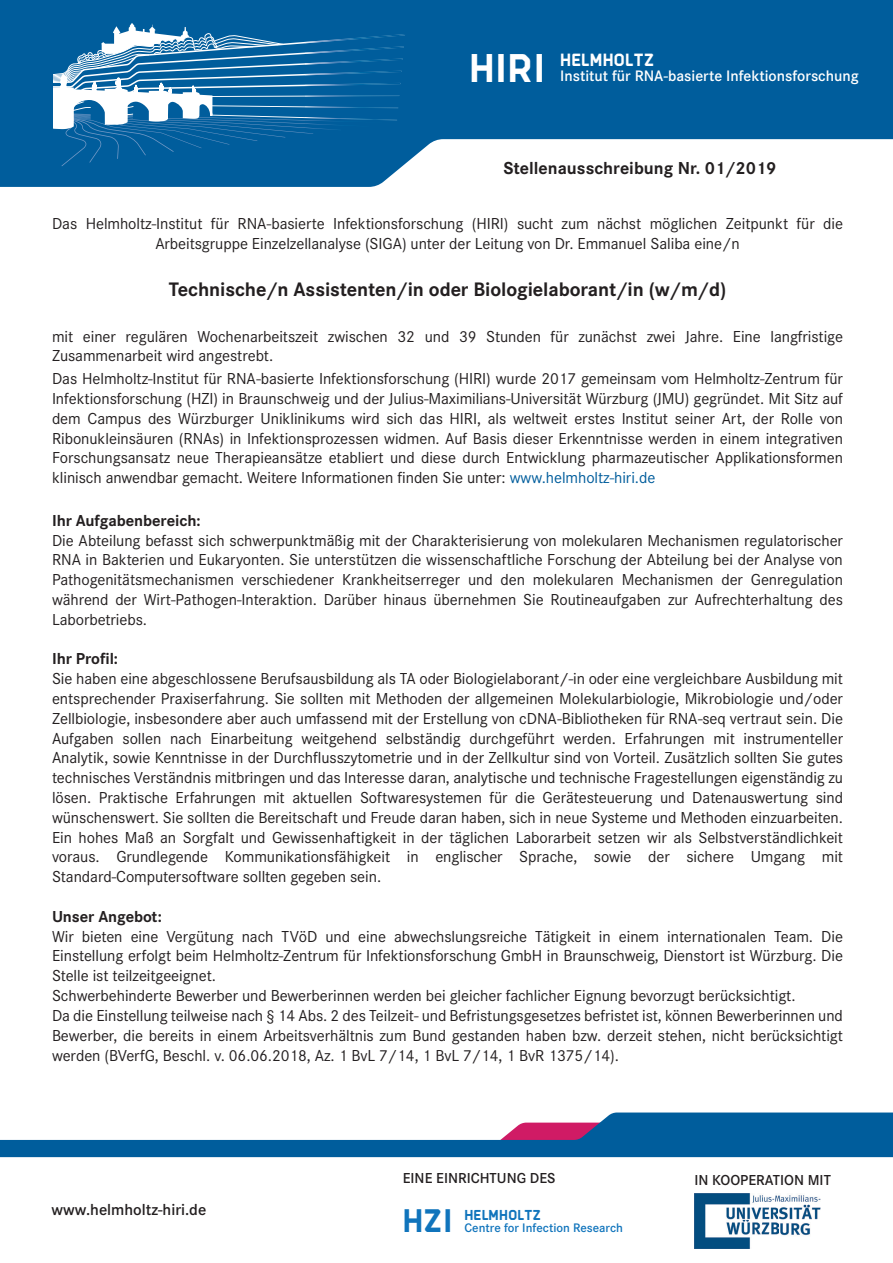
<style>
.page{position:relative;width:893px;height:1263px;background:#005d9c}
.page>*{position:absolute;margin:0;border:0;box-sizing:border-box;transform-origin:0 0}
.t1{font:700 39.45px "Hermann";color:#fff}
.t2{font:700 32.1px "Hermann";color:#1074bc}
.t3{font:700 20.25px "Corporate S";letter-spacing:-.005em;color:#231f20}
.t4{font:700 18px "Corporate S";color:#231f20}
.t5{font:700 17.4px "Hermann";color:#fff}
.t6{font:16.5px/19.8px "Corporate S";letter-spacing:-.005em;color:#231f20;text-align:justify}
.t7{font:700 16.5px "Corporate S";letter-spacing:-.005em;color:#231f20}
.t8{font:600 16.5px "Corporate S";color:#231f20}
.t9{font:600 15.75px "Corporate S";color:#fff}
.t10{font:600 15px "Corporate S";color:#231f20}
.t11{font:700 14.25px "Hermann";color:#1074bc}
.t12{font:600 12.9px "Corporate S";color:#1074bc}
.s1{color:#005d9c}
</style>
<div class="page">
<svg style="left:53px;top:23px;width:352px;height:116px"></svg>
<img style="left:305px;top:95px;width:95px;height:2px">
<img style="left:305px;top:127px;width:36px;height:3px">
<img style="left:305px;top:123px;width:64px;height:4px">
<img style="left:305px;top:117px;width:92px;height:6px">
<img style="left:305px;top:106px;width:93px;height:2px">
<div style="left:0;top:139px;width:893px;height:1124px;background:#fff"></div>
<svg style="left:0;top:1112px;width:893px;height:45px"></svg>
<img style="left:694px;top:1193px;width:127px;height:55px">
<h1 class="t1" style="left:469px;top:46px;width:78px">HIRI</h1>
<p class="t5" style="left:560px;top:50px;width:95px">HELMHOLTZ</p>
<p class="t9" style="left:560px;top:66px;width:300px">Institut für RNA-basierte Infektionsforschung</p>
<p class="t4" style="left:503px;top:155px;width:275px">Stellenausschreibung Nr. 01/2019</p>
<p class="t6" style="left:52px;top:213px;width:792px;text-align:center">Das Helmholtz-Institut für RNA-basierte Infektionsforschung (HIRI) sucht zum nächst möglichen Zeitpunkt für die<br>Arbeitsgruppe Einzelzellanalyse (SIGA) unter der Leitung von Dr. Emmanuel Saliba eine/n</p>
<p class="t3" style="left:169px;top:275px;width:559px">Technische/n Assistenten/in oder Biologielaborant/in (w/m/d)</p>
<p class="t6" style="left:52px;top:326px;width:792px">mit einer regulären Wochenarbeitszeit zwischen 32 und 39 Stunden für zunächst zwei Jahre. Eine langfristige<br>Zusammenarbeit wird angestrebt.</p>
<p class="t6" style="left:52px;top:368px;width:793px">Das Helmholtz-Institut für RNA-basierte Infektionsforschung (HIRI) wurde 2017 gemeinsam vom Helmholtz-Zentrum für Infektionsforschung (HZI) in Braunschweig und der Julius-Maximilians-Universität Würzburg (JMU) gegründet. Mit Sitz auf dem Campus des Würzburger Uniklinikums wird sich das HIRI, als weltweit erstes Institut seiner Art, der Rolle von Ribonukleinsäuren (RNAs) in Infektionsprozessen widmen. Auf Basis dieser Erkenntnisse werden in einem integrativen Forschungsansatz neue Therapieansätze etabliert und diese durch Entwicklung pharmazeutischer Applikationsformen klinisch anwendbar gemacht. Weitere Informationen finden Sie unter: <span class="s1">www.helmholtz-hiri.de</span></p>
<p class="t7" style="left:52px;top:509px;width:150px">Ihr Aufgabenbereich:</p>
<p class="t6" style="left:52px;top:530px;width:792px">Die Abteilung befasst sich schwerpunktmäßig mit der Charakterisierung von molekularen Mechanismen regulatorischer RNA in Bakterien und Eukaryonten. Sie unterstützen die wissenschaftliche Forschung der Abteilung bei der Analyse von Pathogenitätsmechanismen verschiedener Krankheitserreger und den molekularen Mechanismen der Genregulation während der Wirt-Pathogen-Interaktion. Darüber hinaus übernehmen Sie Routineaufgaben zur Aufrechterhaltung des Laborbetriebs.</p>
<p class="t7" style="left:52px;top:647px;width:68px">Ihr Profil:</p>
<p class="t6" style="left:52px;top:668px;width:793px">Sie haben eine abgeschlossene Berufsausbildung als TA oder Biologielaborant/-in oder eine vergleichbare Ausbildung mit entsprechender Praxiserfahrung. Sie sollten mit Methoden der allgemeinen Molekularbiologie, Mikrobiologie und/oder Zellbiologie, insbesondere aber auch umfassend mit der Erstellung von cDNA-Bibliotheken für RNA-seq vertraut sein. Die Aufgaben sollen nach Einarbeitung weitgehend selbständig durchgeführt werden. Erfahrungen mit instrumenteller Analytik, sowie Kenntnisse in der Durchflusszytometrie und in der Zellkultur sind von Vorteil. Zusätzlich sollten Sie gutes technisches Verständnis mitbringen und das Interesse daran, analytische und technische Fragestellungen eigenständig zu lösen. Praktische Erfahrungen mit aktuellen Softwaresystemen für die Gerätesteuerung und Datenauswertung sind wünschenswert. Sie sollten die Bereitschaft und Freude daran haben, sich in neue Systeme und Methoden einzuarbeiten.<br>Ein hohes Maß an Sorgfalt und Gewissenhaftigkeit in der täglichen Laborarbeit setzen wir als Selbstverständlichkeit voraus. Grundlegende Kommunikationsfähigkeit in englischer Sprache, sowie der sichere Umgang mit Standard-Computersoftware sollten gegeben sein.</p>
<p class="t7" style="left:52px;top:905px;width:112px">Unser Angebot:</p>
<p class="t6" style="left:52px;top:926px;width:793px;text-align:left">Wir bieten eine Vergütung nach TVöD und eine abwechslungsreiche Tätigkeit in einem internationalen Team. Die Einstellung erfolgt beim Helmholtz-Zentrum für Infektionsforschung GmbH in Braunschweig, Dienstort ist Würzburg. Die Stelle ist teilzeitgeeignet.<br>Schwerbehinderte Bewerber und Bewerberinnen werden bei gleicher fachlicher Eignung bevorzugt berücksichtigt.<br>Da die Einstellung teilweise nach § 14 Abs. 2 des Teilzeit- und Befristungsgesetzes befristet ist, können Bewerberinnen und Bewerber, die bereits in einem Arbeitsverhältnis zum Bund gestanden haben bzw. derzeit stehen, nicht berücksichtigt werden (BVerfG, Beschl. v. 06.06.2018, Az. 1 BvL 7/14, 1 BvL 7/14, 1 BvR 1375/14).</p>
<p class="t8" style="left:52px;top:1198px;width:156px">www.helmholtz-hiri.de</p>
<p class="t10" style="left:403px;top:1168px;width:154px">EINE EINRICHTUNG DES</p>
<p class="t10" style="left:694px;top:1169px;width:138px">IN KOOPERATION MIT</p>
<h2 class="t2" style="left:403px;top:1203px;width:52px">HZI</h2>
<p class="t11" style="left:465px;top:1206px;width:78px">HELMHOLTZ</p>
<p class="t12" style="left:465px;top:1219px;width:160px">Centre for Infection Research</p>
</div>
